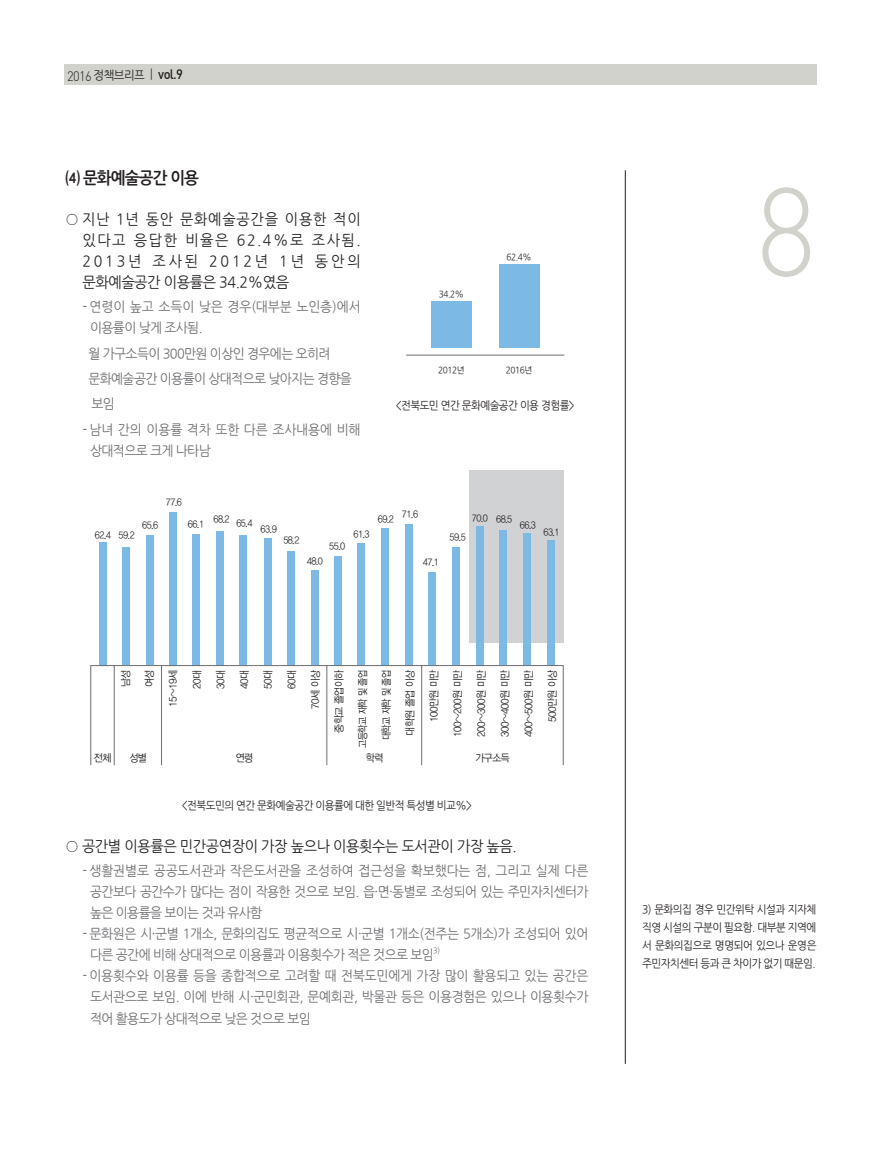
<style>
.page{position:relative;width:893px;height:1149px;background:#fff}
.page>*{position:absolute;margin:0;border:0;box-sizing:border-box;transform-origin:0 0}
.t1{font:123.6px "Dinlig";color:#d1d2cc;scale:.95 1}
.t2{font:16.5px "Nanum Gothic OTF Bold";letter-spacing:-.05em;color:#231f20;scale:.95 1}
.t3{font:15px/21px "Nanum Gothic OTF";letter-spacing:-.03em;color:#231f20;text-align:justify;scale:.95 1}
.t4{font:13.5px/21px "Nanum Gothic OTF";letter-spacing:-.045em;color:#6c6d70;scale:.95 1}
.t5{font:13.5px/21px "Nanum Gothic OTF";letter-spacing:-.01em;color:#6c6d70;scale:.95 1}
.t6{font:13.5px "Dinlig";color:#231f20;scale:.95 1}
.t7{font:11.25px/18px "Nanum Gothic OTF";letter-spacing:-.05em;color:#231f20;text-align:justify;scale:.93 1}
.t8{font:10.5px "YDVYGO Std 32";letter-spacing:-.05em;color:#231f20;scale:.93 1}
.t9{font:10.5px "YDVYGO Std 32";letter-spacing:-.05em;color:#231f20;scale:.85 1}
.t10{font:9.75px "YDVYGO Std 32";letter-spacing:-.05em;color:#231f20;scale:.93 1}
.t11{font:9px "Nanum Gothic OTF";letter-spacing:-.05em;color:#231f20;scale:.93 1}
.t12{font:7.8px "Nanum Gothic OTF";color:#6c6d70;scale:.95 1}
.s1{font-family:"Nanum Gothic OTF";font-size:12px}
.s2{font-family:"Dinmed"}
</style>
<div class="page">
<hr style="left:625px;top:170px;width:1px;height:893px;background:#231f20">
<div style="left:64px;top:64px;width:752px;height:20px;background:#d1d2cc"></div>
<div style="left:469px;top:470px;width:94px;height:173px;background:#d1d2d4"></div>
<div style="left:99px;top:542px;width:8px;height:123px;background:#7db9e5"></div>
<div style="left:122px;top:547px;width:8px;height:118px;background:#7db9e5"></div>
<div style="left:146px;top:535px;width:7px;height:130px;background:#7db9e5"></div>
<div style="left:169px;top:512px;width:8px;height:153px;background:#7db9e5"></div>
<div style="left:193px;top:533px;width:7px;height:132px;background:#7db9e5"></div>
<div style="left:216px;top:530px;width:8px;height:135px;background:#7db9e5"></div>
<div style="left:239px;top:535px;width:8px;height:130px;background:#7db9e5"></div>
<div style="left:264px;top:538px;width:8px;height:127px;background:#7db9e5"></div>
<div style="left:287px;top:550px;width:8px;height:115px;background:#7db9e5"></div>
<div style="left:312px;top:570px;width:7px;height:95px;background:#7db9e5"></div>
<div style="left:334px;top:556px;width:8px;height:109px;background:#7db9e5"></div>
<div style="left:357px;top:543px;width:8px;height:122px;background:#7db9e5"></div>
<div style="left:381px;top:528px;width:7px;height:137px;background:#7db9e5"></div>
<div style="left:405px;top:524px;width:8px;height:141px;background:#7db9e5"></div>
<div style="left:429px;top:572px;width:7px;height:93px;background:#7db9e5"></div>
<div style="left:452px;top:547px;width:8px;height:118px;background:#7db9e5"></div>
<div style="left:476px;top:526px;width:8px;height:139px;background:#7db9e5"></div>
<div style="left:499px;top:530px;width:7px;height:135px;background:#7db9e5"></div>
<div style="left:523px;top:533px;width:8px;height:132px;background:#7db9e5"></div>
<div style="left:547px;top:539px;width:8px;height:126px;background:#7db9e5"></div>
<hr style="left:90px;top:665px;width:1px;height:100px;background:#6c6d70">
<hr style="left:114px;top:665px;width:1px;height:100px;background:#6c6d70">
<hr style="left:161px;top:665px;width:1px;height:100px;background:#6c6d70">
<hr style="left:326px;top:665px;width:1px;height:100px;background:#6c6d70">
<hr style="left:421px;top:665px;width:1px;height:100px;background:#6c6d70">
<hr style="left:563px;top:665px;width:1px;height:100px;background:#6c6d70">
<hr style="left:90px;top:665px;width:474px;height:1px;background:#6c6d70">
<div style="left:431px;top:301px;width:41px;height:47px;background:#7db9e5"></div>
<div style="left:499px;top:264px;width:40px;height:84px;background:#7db9e5"></div>
<hr style="left:406px;top:355px;width:158px;height:1px;background:#6c6d70">
<p class="t6" style="left:67px;top:67px;width:123px">2016 <span class="s1">정책브리프</span> | <span class="s2">vol.9</span></p>
<p class="t2" style="left:65px;top:169px;width:142px">⑷ 문화예술공간 이용</p>
<p class="t3" style="left:82px;top:208px;width:294px;text-indent:-17px">○ 지난 1년 동안 문화예술공간을 이용한 적이 있다고 응답한 비율은 62.4%로 조사됨.<br>2013년 조사된 2012년 1년 동안의 문화예술공간 이용률은 34.2%였음</p>
<p class="t5" style="left:90px;top:296px;width:286px;text-indent:-8px">- 연령이 높고 소득이 낮은 경우(대부분 노인층)에서 이용률이 낮게 조사됨.</p>
<p class="t4" style="left:88px;top:340px;width:279px;line-height:25.2px">월 가구소득이 300만원 이상인 경우에는 오히려 문화예술공간 이용률이 상대적으로 낮아지는 경향을 보임</p>
<p class="t5" style="left:90px;top:418px;width:286px;text-indent:-8px">- 남녀 간의 이용률 격차 또한 다른 조사내용에 비해 상대적으로 크게 나타남</p>
<p class="t11" style="left:439px;top:288px;width:29px">34.2%</p>
<p class="t11" style="left:506px;top:251px;width:29px">62.4%</p>
<p class="t11" style="left:438px;top:365px;width:30px">2012년</p>
<p class="t11" style="left:506px;top:365px;width:30px">2016년</p>
<p class="t7" style="left:396px;top:396px;width:194px">&lt;전북도민 연간 문화예술공간 이용 경험률&gt;</p>
<p class="t10" style="left:95px;top:530px;width:45px">62.4 59.2</p>
<p class="t10" style="left:142px;top:520px;width:19px">65.6</p>
<p class="t10" style="left:166px;top:497px;width:19px">77.6</p>
<p class="t10" style="left:188px;top:519px;width:19px">66.1</p>
<p class="t10" style="left:213px;top:516px;width:44px">68.2 65.4</p>
<p class="t10" style="left:261px;top:524px;width:19px">63.9</p>
<p class="t10" style="left:283px;top:535px;width:19px">58.2</p>
<p class="t10" style="left:329px;top:541px;width:19px">55.0</p>
<p class="t10" style="left:307px;top:556px;width:19px">48.0</p>
<p class="t10" style="left:353px;top:528px;width:19px">61.3</p>
<p class="t10" style="left:378px;top:514px;width:19px">69.2</p>
<p class="t10" style="left:402px;top:509px;width:19px">71.6</p>
<p class="t10" style="left:423px;top:557px;width:19px">47.1</p>
<p class="t10" style="left:472px;top:513px;width:45px">70.0 68.5</p>
<p class="t10" style="left:520px;top:519px;width:19px">66.3</p>
<p class="t10" style="left:543px;top:527px;width:19px">63.1</p>
<p class="t10" style="left:450px;top:532px;width:19px">59.5</p>
<p class="t8" style="left:120px;top:687px;width:20px;rotate:-90deg">남성</p>
<p class="t8" style="left:144px;top:687px;width:20px;rotate:-90deg">여성</p>
<p class="t8" style="left:168px;top:706px;width:42px;rotate:-90deg">15~19세</p>
<p class="t8" style="left:192px;top:688px;width:22px;rotate:-90deg">20대</p>
<p class="t8" style="left:215px;top:688px;width:22px;rotate:-90deg">30대</p>
<p class="t8" style="left:239px;top:688px;width:22px;rotate:-90deg">40대</p>
<p class="t8" style="left:263px;top:688px;width:22px;rotate:-90deg">50대</p>
<p class="t8" style="left:286px;top:688px;width:22px;rotate:-90deg">60대</p>
<p class="t8" style="left:310px;top:708px;width:43px;rotate:-90deg">70세 이상</p>
<p class="t8" style="left:334px;top:732px;width:69px;rotate:-90deg">중학교 졸업이하</p>
<p class="t9" style="left:357px;top:747px;width:94px;rotate:-90deg">고등학교 재학 및 졸업</p>
<p class="t9" style="left:381px;top:740px;width:85px;rotate:-90deg">대학교 재학 및 졸업</p>
<p class="t8" style="left:405px;top:735px;width:72px;rotate:-90deg">대학원 졸업 이상</p>
<p class="t8" style="left:429px;top:721px;width:58px;rotate:-90deg">100만원 미만</p>
<p class="t8" style="left:452px;top:736px;width:74px;rotate:-90deg">100~200원 미만</p>
<p class="t8" style="left:476px;top:736px;width:74px;rotate:-90deg">200~300원 미만</p>
<p class="t8" style="left:500px;top:736px;width:74px;rotate:-90deg">300~400원 미만</p>
<p class="t8" style="left:523px;top:736px;width:74px;rotate:-90deg">400~500원 미만</p>
<p class="t8" style="left:547px;top:721px;width:58px;rotate:-90deg">500만원 이상</p>
<p class="t8" style="left:94px;top:752px;width:20px">전체</p>
<p class="t8" style="left:129px;top:752px;width:20px">성별</p>
<p class="t8" style="left:236px;top:752px;width:20px">연령</p>
<p class="t8" style="left:366px;top:752px;width:20px">학력</p>
<p class="t8" style="left:475px;top:752px;width:39px">가구소득</p>
<p class="t7" style="left:182px;top:795px;width:313px">&lt;전북도민의 연간 문화예술공간 이용률에 대한 일반적 특성별 비교%&gt;</p>
<p class="t3" style="left:65px;top:834px;width:477px">○ 공간별 이용률은 민간공연장이 가장 높으나 이용횟수는 도서관이 가장 높음.</p>
<p class="t4" style="left:90px;top:859px;width:526px;text-align:justify;text-indent:-8px">- 생활권별로 공공도서관과 작은도서관을 조성하여 접근성을 확보했다는 점, 그리고 실제 다른 공간보다 공간수가 많다는 점이 작용한 것으로 보임. 읍·면·동별로 조성되어 있는 주민자치센터가 높은 이용률을 보이는 것과 유사함</p>
<p class="t4" style="left:90px;top:922px;width:526px;text-indent:-8px">- 문화원은 시·군별 1개소, 문화의집도 평균적으로 시·군별 1개소(전주는 5개소)가 조성되어 있어 다른 공간에 비해 상대적으로 이용률과 이용횟수가 적은 것으로 보임</p>
<p class="t12" style="left:433px;top:945px;width:9px">3)</p>
<p class="t4" style="left:90px;top:964px;width:526px;line-height:21.5px;text-align:justify;text-indent:-8px">- 이용횟수와 이용률 등을 종합적으로 고려할 때 전북도민에게 가장 많이 활용되고 있는 공간은 도서관으로 보임. 이에 반해 시·군민회관, 문예회관, 박물관 등은 이용경험은 있으나 이용횟수가 적어 활용도가 상대적으로 낮은 것으로 보임</p>
<h1 class="t1" style="left:756px;top:155px;width:65px">8</h1>
<p class="t7" style="left:642px;top:899px;width:189px">3) 문화의집 경우 민간위탁 시설과 지자체 직영 시설의 구분이 필요함. 대부분 지역에 서 문화의집으로 명명되어 있으나 운영은 주민자치센터 등과 큰 차이가 없기 때문임.</p>
</div>
